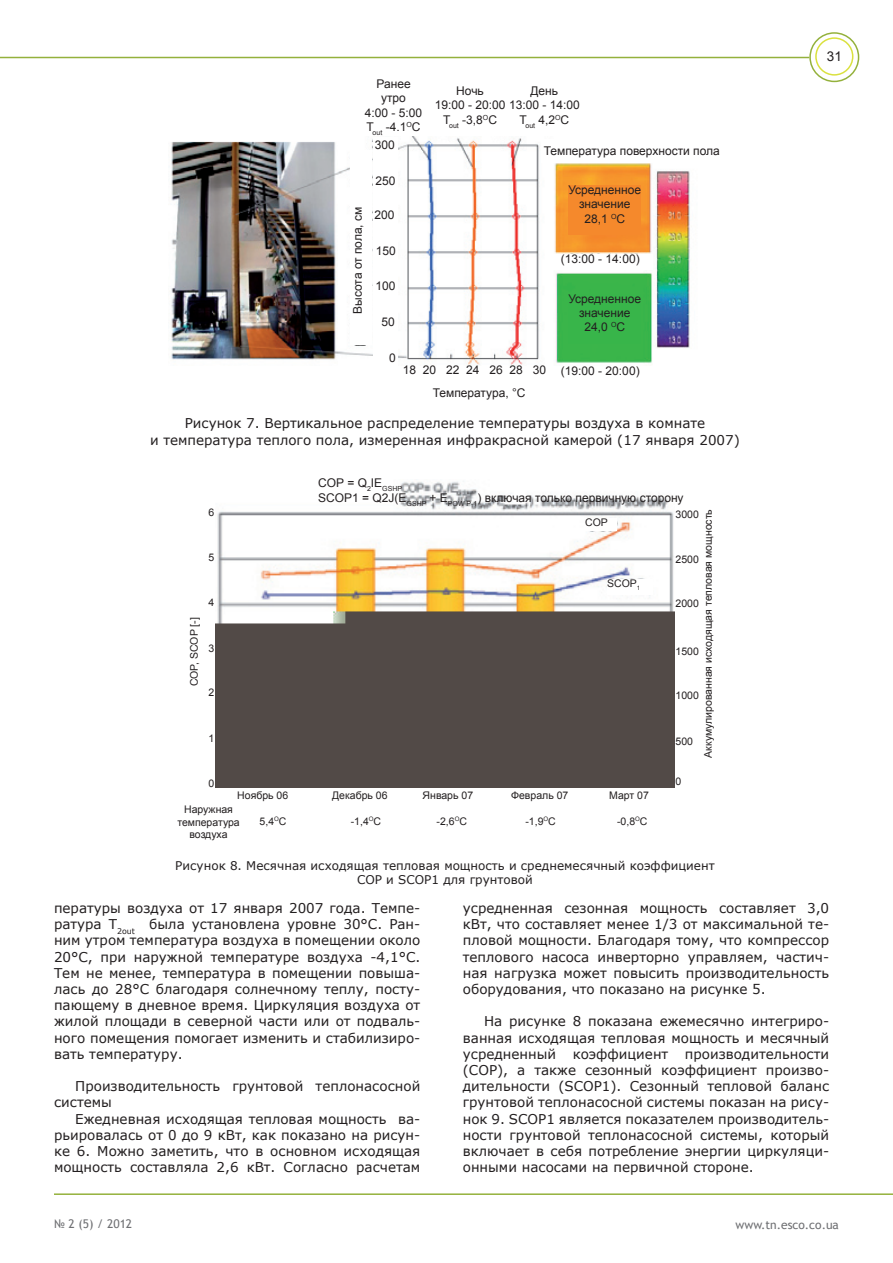
<style>
.page{position:relative;width:893px;height:1263px;background:#fff}
.page>*{position:absolute;margin:0;border:0;box-sizing:border-box;transform-origin:0 0}
.t1{font:13.5px/16.2px "Verdana";color:#231f20;text-align:justify}
.t2{font:13.5px "Arial";color:#231f20}
.t3{font:12px/14.4px "Arial";color:#231f20;text-align:center}
.t4{font:12px/14.4px "Verdana";color:#231f20;text-align:center}
.t5{font:12px "Trebuchet MS";color:#6f7073}
.t6{font:10.5px/12.6px "Arial";color:#231f20;text-align:center}
</style>
<div class="page">
<hr style="left:0;top:57px;width:809px;height:1px;background:#94b13c">
<hr style="left:54px;top:1193px;width:839px;height:2px;background:#94b13c">
<div style="left:809px;top:32px;width:50px;height:50px;border:2px solid #94b13c;border-radius:50%"></div>
<div style="left:815px;top:37px;width:38px;height:39px;border:2px solid #dae13f;border-radius:50%"></div>
<img style="left:171px;top:136px;width:519px;height:229px">
<div style="left:568px;top:185px;width:73px;height:50px;background:#f5892c"></div>
<div style="left:568px;top:294px;width:73px;height:49px;background:#38b54a"></div>
<div style="left:373px;top:138px;width:25px;height:231px;background:#fff"></div>
<div style="left:541px;top:139px;width:178px;height:23px;background:#fff"></div>
<div style="left:553px;top:254px;width:100px;height:15px;background:#fff"></div>
<div style="left:350px;top:151px;width:22px;height:194px;background:#fff"></div>
<img style="left:216px;top:481px;width:459px;height:307px">
<div style="left:585px;top:519px;width:31px;height:12px;background:#fff"></div>
<div style="left:607px;top:579px;width:45px;height:16px;background:#fff"></div>
<p class="t3" style="left:365px;top:77px;width:59px">Ранее утро<br>4:00 - 5:00<br>T<sub>out</sub> -4.1<sup>O</sup>C</p>
<p class="t3" style="left:456px;top:84px;width:29px">Ночь</p>
<p class="t3" style="left:530px;top:84px;width:29px">День</p>
<p class="t3" style="left:519px;top:113px;width:51px">T<sub>out</sub> 4,2<sup>O</sup>C</p>
<p class="t3" style="left:544px;top:144px;width:178px">Температура поверхности пола</p>
<p class="t3" style="left:435px;top:98px;width:146px">19:00 - 20:00 13:00 - 14:00</p>
<p class="t3" style="left:443px;top:113px;width:55px">T<sub>out</sub> -3,8<sup>O</sup>C</p>
<p class="t3" style="left:375px;top:137px;width:22px">300</p>
<p class="t3" style="left:350px;top:314px;width:109px;rotate:-90deg">Высота от пола, см</p>
<p class="t3" style="left:375px;top:174px;width:22px">250</p>
<p class="t3" style="left:374px;top:208px;width:22px">200</p>
<p class="t3" style="left:376px;top:244px;width:22px">150</p>
<p class="t3" style="left:376px;top:279px;width:22px">100</p>
<p class="t3" style="left:382px;top:315px;width:15px">50</p>
<p class="t3" style="left:389px;top:351px;width:8px">0</p>
<p class="t3" style="left:403px;top:363px;width:145px">18 20 22 24 26 28 30</p>
<p class="t3" style="left:433px;top:386px;width:94px">Температура, °С</p>
<p class="t3" style="left:568px;top:183px;width:74px">Усредненное значение<br>28,1 <sup>О</sup>С</p>
<p class="t3" style="left:561px;top:252px;width:80px">(13:00 - 14:00)</p>
<p class="t3" style="left:568px;top:291px;width:74px">Усредненное значение<br>24,0 <sup>О</sup>С</p>
<p class="t3" style="left:561px;top:364px;width:80px">(19:00 - 20:00)</p>
<p class="t1" style="left:150px;top:415px;width:591px;text-align:center">Рисунок 7. Вертикальное распределение температуры воздуха в комнате<br>и температура теплого пола, измеренная инфракрасной камерой (17 января 2007)</p>
<p class="t6" style="left:209px;top:506px;width:7px">6</p>
<p class="t6" style="left:188px;top:686px;width:71px;rotate:-90deg">COP, SCOP [-]</p>
<p class="t6" style="left:209px;top:551px;width:7px">5</p>
<p class="t6" style="left:209px;top:596px;width:7px">4</p>
<p class="t6" style="left:209px;top:642px;width:7px">3</p>
<p class="t6" style="left:209px;top:686px;width:7px">2</p>
<p class="t6" style="left:209px;top:732px;width:7px">1</p>
<p class="t6" style="left:209px;top:777px;width:7px">0</p>
<p class="t3" style="left:318px;top:476px;width:367px;text-align:left">COP = Q<sub>2</sub>IE<sub>GSHP<br></sub>SCOP1 = Q2J(E<sub>GSHP</sub> + E<sub>POW</sub> <sub>P-1</sub>) включая только первичную сторону</p>
<p class="t6" style="left:585px;top:517px;width:24px">COP</p>
<p class="t6" style="left:607px;top:577px;width:35px">SCOP<sub>1</sub></p>
<p class="t6" style="left:237px;top:789px;width:53px">Ноябрь 06</p>
<p class="t6" style="left:332px;top:789px;width:57px">Декабрь 06</p>
<p class="t6" style="left:423px;top:789px;width:52px">Январь 07</p>
<p class="t6" style="left:511px;top:789px;width:59px">Февраль 07</p>
<p class="t6" style="left:609px;top:789px;width:41px">Март 07</p>
<p class="t6" style="left:675px;top:508px;width:25px">3000</p>
<p class="t6" style="left:702px;top:758px;width:250px;rotate:-90deg">Аккумулированная исходящая тепловая мощность</p>
<p class="t6" style="left:675px;top:553px;width:25px">2500</p>
<p class="t6" style="left:675px;top:597px;width:25px">2000</p>
<p class="t6" style="left:675px;top:645px;width:25px">1500</p>
<p class="t6" style="left:675px;top:689px;width:25px">1000</p>
<p class="t6" style="left:675px;top:735px;width:19px">500</p>
<p class="t6" style="left:675px;top:775px;width:7px">0</p>
<p class="t6" style="left:177px;top:803px;width:64px">Наружная температура воздуха</p>
<p class="t6" style="left:260px;top:815px;width:28px">5,4<sup>О</sup>С</p>
<p class="t6" style="left:351px;top:815px;width:32px">-1,4<sup>О</sup>С</p>
<p class="t6" style="left:437px;top:815px;width:32px">-2,6<sup>О</sup>С</p>
<p class="t6" style="left:525px;top:815px;width:32px">-1,9<sup>О</sup>С</p>
<p class="t6" style="left:617px;top:815px;width:32px">-0,8<sup>О</sup>С</p>
<p class="t4" style="left:175px;top:858px;width:541px">Рисунок 8. Месячная исходящая тепловая мощность и среднемесячный коэффициент<br>СОР и SCOP1 для грунтовой</p>
<p class="t2" style="left:827px;top:47px;width:17px">31</p>
<p class="t1" style="left:54px;top:900px;width:368px">пературы воздуха от 17 января 2007 года. Темпе&shy;ратура T<sub>2out</sub> была установлена уровне 30°С. Ран&shy;ним утром температура воздуха в помещении около 20°С, при наружной температуре воздуха -4,1°С.<br>Тем не менее, температура в помещении повыша&shy;лась до 28°С благодаря солнечному теплу, посту&shy;пающему в дневное время. Циркуляция воздуха от жилой площади в северной части или от подваль&shy;ного помещения помогает изменить и стабилизиро&shy;вать температуру.</p>
<p class="t1" style="left:54px;top:1078px;width:368px;text-indent:21px">Производительность грунтовой теплонасосной системы</p>
<p class="t1" style="left:54px;top:1110px;width:368px;text-indent:21px">Ежедневная исходящая тепловая мощность ва&shy;рьировалась от 0 до 9 кВт, как показано на рисун&shy;ке 6. Можно заметить, что в основном исходящая мощность составляла 2,6 кВт. Согласно расчетам</p>
<p class="t1" style="left:463px;top:900px;width:368px">усредненная сезонная мощность составляет 3,0 кВт, что составляет менее 1/3 от максимальной те&shy;пловой мощности. Благодаря тому, что компрессор теплового насоса инверторно управляем, частич&shy;ная нагрузка может повысить производительность оборудования, что показано на рисунке 5.</p>
<p class="t1" style="left:463px;top:1013px;width:368px;text-indent:21px">На рисунке 8 показана ежемесячно интегриро&shy;ванная исходящая тепловая мощность и месячный усредненный коэффициент производительности (СОР), а также сезонный коэффициент произво&shy;дительности (SCOP1). Сезонный тепловой баланс грунтовой теплонасосной системы показан на рису&shy;нок 9. SCOP1 является показателем производитель&shy;ности грунтовой теплонасосной системы, который включает в себя потребление энергии циркуляци&shy;онными насосами на первичной стороне.</p>
<p class="t5" style="left:54px;top:1217px;width:80px">№ 2 (5) / 2012</p>
<p class="t5" style="left:735px;top:1217px;width:105px">www.tn.esco.co.ua</p>
</div>
